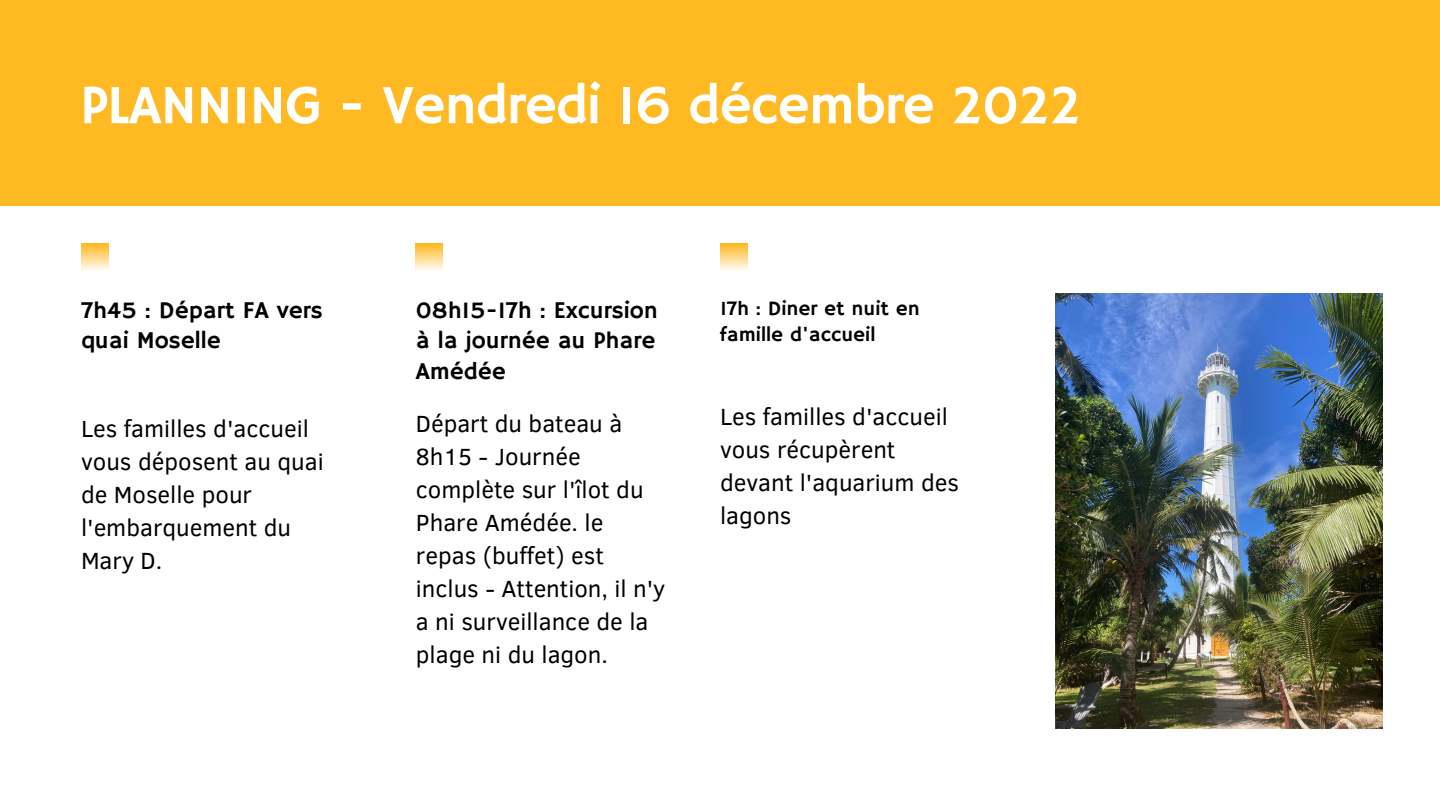
<style>
.page{position:relative;width:1440px;height:810px;background:#fff}
.page>*{position:absolute;margin:0;border:0;box-sizing:border-box;transform-origin:0 0}
.t1{font:55.5px "Hammersmith One";letter-spacing:-.02em;color:#fff}
.t2{font:24px/33px "Clear Sans";color:#000}
.t3{font:24px/30.8px "Hammersmith One";color:#000}
.t4{font:20.5px/26.2px "Hammersmith One";color:#000}
</style>
<div class="page">
<div style="left:0;top:0;width:1440px;height:206px;background:#ffb923"></div>
<svg style="left:81px;top:244px;width:27px;height:26px"></svg>
<svg style="left:416px;top:244px;width:27px;height:26px"></svg>
<svg style="left:720px;top:244px;width:27px;height:26px"></svg>
<img style="left:1055px;top:293px;width:327px;height:436px">
<h1 class="t1" style="left:80px;top:73px;width:1003px">PLANNING - Vendredi 16 décembre 2022</h1>
<p class="t3" style="left:81px;top:296px;width:243px">7h45 : Départ FA vers quai Moselle</p>
<p class="t2" style="left:81px;top:411px;width:244px">Les familles d'accueil vous déposent au quai de Moselle pour l'embarquement du<br>Mary D.</p>
<p class="t3" style="left:416px;top:296px;width:243px;text-align:justify">08h15-17h : Excursion à la journée au Phare Amédée</p>
<p class="t2" style="left:416px;top:406px;width:251px">Départ du bateau à<br>8h15 - Journée complète sur l'îlot du<br>Phare Amédée. le repas (buffet) est inclus - Attention, il n'y a ni surveillance de la plage ni du lagon.</p>
<p class="t4" style="left:720px;top:296px;width:201px">17h : Diner et nuit en famille d'accueil</p>
<p class="t2" style="left:720px;top:399px;width:241px">Les familles d'accueil vous récupèrent devant l'aquarium des lagons</p>
</div>
